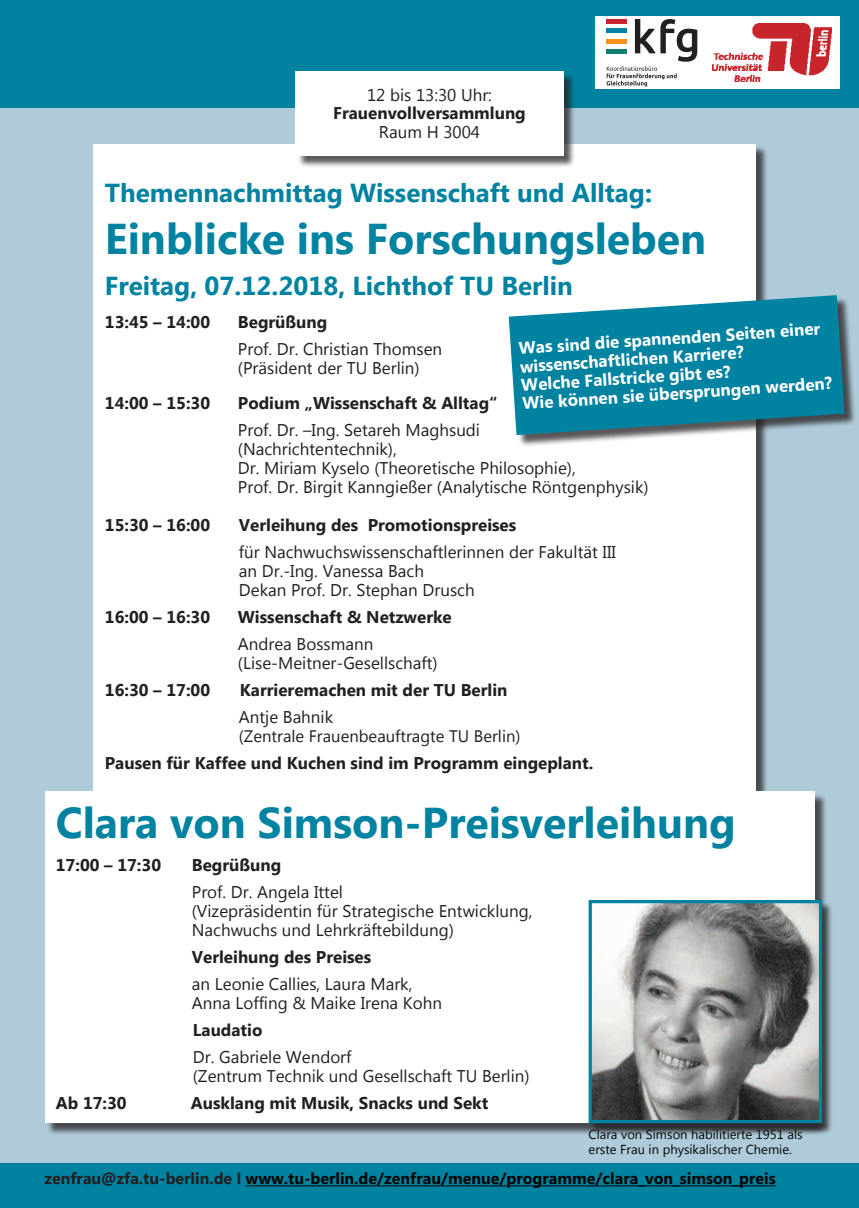
<style>
.page{position:relative;width:859px;height:1208px;background:#afcbda}
.page>*{position:absolute;margin:0;border:0;box-sizing:border-box;transform-origin:0 0}
.Body{font:700 43px "Microsoft New Tai Lue";color:#0082a1}
.t1{font:700 26px "Microsoft New Tai Lue";color:#0082a1}
.Body-2{font:17px "Microsoft New Tai Lue";color:#231f20}
.Body-3{font:700 17px "Microsoft New Tai Lue";color:#231f20}
.Body-4{font:700 17px/18.2px "Microsoft New Tai Lue";color:#fff}
.Body-5{font:16.7px "Microsoft New Tai Lue";color:#231f20}
.Body-6{font:700 16px "Microsoft New Tai Lue";color:#040503}
.Headline_innen{font:13px/15.3px "Microsoft New Tai Lue";color:#040503}
.s1{color:#231f20}
.s2{font-family:"Arial";color:#231f20}
</style>
<div class="page">
<div style="left:0;top:0;width:859px;height:108px;background:#0082a1"></div>
<div style="left:94px;top:144px;width:662px;height:651px;background:#fff"></div>
<div style="left:0;top:1163px;width:859px;height:45px;background:#0082a1"></div>
<div style="left:595px;top:16px;width:244px;height:73px;background:#fff"></div>
<img style="left:712px;top:24px;width:119px;height:58px">
<div style="left:297px;top:72px;width:279px;height:96px;background:#231f20;opacity:.75"></div>
<div style="left:295px;top:71px;width:268px;height:84px;background:#fff"></div>
<div style="left:511px;top:297px;width:346px;height:150px;background:#231f20;opacity:.75"></div>
<svg style="left:509px;top:295px;width:335px;height:140px;background:#1f8ca6"></svg>
<div style="left:46px;top:793px;width:781px;height:342px;background:#231f20;opacity:.75"></div>
<div style="left:45px;top:791px;width:769px;height:332px;background:#fff"></div>
<hr style="left:246px;top:1185px;width:530px;height:1px;background:#040503">
<svg style="left:606px;top:19px;width:91px;height:68px"></svg>
<div style="left:590px;top:901px;width:243px;height:233px;background:#231f20;opacity:.75"></div>
<img style="left:593px;top:904px;width:225px;height:215px">
<div style="left:589px;top:900px;width:233px;height:223px;border:3px solid #0082a1"></div>
<p class="Body-2" style="left:367px;top:85px;width:126px">12 bis 13:30 Uhr:</p>
<p class="Body-3" style="left:333px;top:104px;width:194px">Frauenvollversammlung</p>
<p class="Body-2" style="left:379px;top:122px;width:103px">Raum H 3004</p>
<p class="t1" style="left:105px;top:178px;width:549px">Themennachmittag Wissenschaft und Alltag:</p>
<p class="Body" style="left:105px;top:215px;width:603px">Einblicke ins Forschungsleben</p>
<p class="t1" style="left:105px;top:270px;width:470px">Freitag, 07.12.2018, Lichthof TU Berlin</p>
<p class="Body-3" style="left:105px;top:312px;width:107px">13:45 – 14:00</p>
<p class="Body-3" style="left:238px;top:312px;width:91px">Begrüßung</p>
<p class="Body-2" style="left:238px;top:339px;width:206px">Prof. Dr. Christian Thomsen</p>
<p class="Body-2" style="left:238px;top:358px;width:183px">(Präsident der TU Berlin)</p>
<p class="Body-3" style="left:105px;top:393px;width:107px">14:00 – 15:30</p>
<p class="Body-3" style="left:238px;top:393px;width:261px">Podium „Wissenschaft &amp; Alltag“</p>
<p class="Body-2" style="left:238px;top:420px;width:244px">Prof. Dr. –Ing. Setareh Maghsudi</p>
<p class="Body-2" style="left:238px;top:439px;width:160px">(Nachrichtentechnik),</p>
<p class="Body-2" style="left:238px;top:458px;width:339px">Dr. Miriam Kyselo (Theoretische Philosophie),</p>
<p class="Body-2" style="left:238px;top:477px;width:412px">Prof. Dr. Birgit Kanngießer (Analytische Röntgenphysik)</p>
<p class="Body-3" style="left:105px;top:515px;width:107px">15:30 – 16:00</p>
<p class="Body-3" style="left:239px;top:515px;width:279px">Verleihung des Promotionspreises</p>
<p class="Body-2" style="left:239px;top:542px;width:379px">für Nachwuchswissenschaftlerinnen der Fakultät III</p>
<p class="Body-2" style="left:239px;top:561px;width:187px">an Dr.-Ing. Vanessa Bach</p>
<p class="Body-2" style="left:239px;top:580px;width:237px">Dekan Prof. Dr. Stephan Drusch</p>
<p class="Body-3" style="left:105px;top:607px;width:107px">16:00 – 16:30</p>
<p class="Body-3" style="left:238px;top:607px;width:215px">Wissenschaft &amp; Netzwerke</p>
<p class="Body-2" style="left:238px;top:634px;width:137px">Andrea Bossmann</p>
<p class="Body-2" style="left:238px;top:653px;width:201px">(Lise-Meitner-Gesellschaft)</p>
<p class="Body-3" style="left:105px;top:680px;width:107px">16:30 – 17:00</p>
<p class="Body-3" style="left:240px;top:680px;width:269px">Karrieremachen mit der TU Berlin</p>
<p class="Body-2" style="left:239px;top:707px;width:96px">Antje Bahnik</p>
<p class="Body-5" style="left:239px;top:726px;width:283px">(Zentrale Frauenbeauftragte TU Berlin)</p>
<p class="Body-3" style="left:105px;top:753px;width:490px">Pausen für Kaffee und Kuchen sind im Programm eingeplant.</p>
<p class="Body-4" style="left:518px;top:341px;width:304px;rotate:-4deg">Was sind die spannenden Seiten einer wissenschaftlichen Karriere?</p>
<p class="Body-4" style="left:521px;top:378px;width:211px;rotate:-4deg">Welche Fallstricke gibt es?</p>
<p class="Body-4" style="left:522px;top:396px;width:312px;rotate:-4deg">Wie können sie übersprungen werden?</p>
<p class="Body" style="left:56px;top:798px;width:681px">Clara von Simson-Preisverleihung</p>
<p class="Body-3" style="left:56px;top:855px;width:107px">17:00 – 17:30</p>
<p class="Body-3" style="left:192px;top:855px;width:91px">Begrüßung</p>
<p class="Body-2" style="left:192px;top:882px;width:153px">Prof. Dr. Angela Ittel</p>
<p class="Body-2" style="left:192px;top:901px;width:342px">(Vizepräsidentin für Strategische Entwicklung,</p>
<p class="Body-2" style="left:192px;top:920px;width:264px">Nachwuchs und Lehrkräftebildung)</p>
<p class="Body-3" style="left:192px;top:947px;width:181px">Verleihung des Preises</p>
<p class="Body-2" style="left:192px;top:974px;width:222px">an Leonie Callies, Laura Mark,</p>
<p class="Body-2" style="left:192px;top:993px;width:252px">Anna Loffing &amp; Maike Irena Kohn</p>
<p class="Body-3" style="left:193px;top:1020px;width:71px">Laudatio</p>
<p class="Body-2" style="left:193px;top:1047px;width:160px">Dr. Gabriele Wendorf</p>
<p class="Body-2" style="left:193px;top:1066px;width:338px">(Zentrum Technik und Gesellschaft TU Berlin)</p>
<p class="Body-3" style="left:56px;top:1093px;width:72px">Ab 17:30</p>
<p class="Body-3" style="left:191px;top:1093px;width:299px">Ausklang mit Musik, Snacks und Sekt</p>
<p class="Headline_innen" style="left:589px;top:1127px;width:216px">Clara von Simson habilitierte 1951 als erste Frau in physikalischer Chemie.</p>
<p class="Body-6" style="left:45px;top:1169px;width:733px"><span class="s1">zenfrau@zfa.tu-berlin.de</span> <span class="s2">I</span> www.tu-berlin.de/zenfrau/menue/programme/clara_von_simson_preis</p>
</div>
